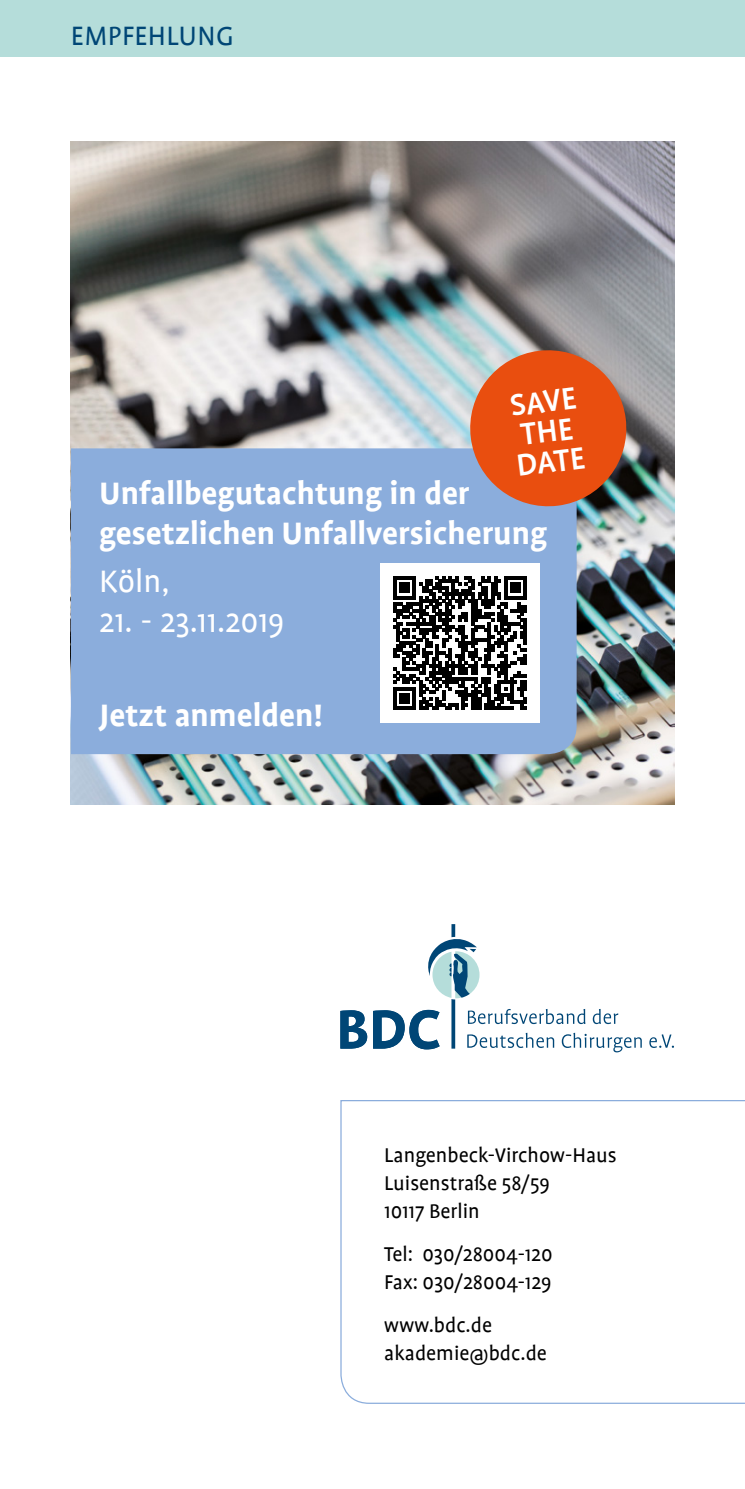
<style>
.page{position:relative;width:745px;height:1489px;background:#fff}
.page>*{position:absolute;margin:0;border:0;box-sizing:border-box;transform-origin:0 0}
.t1{font:700 35px/40px "Profile";color:#fff}
.t2{font:35px "Profile";color:#fff}
.t3{font:500 35px/30px "Profile";color:#fff}
.t4{font:30px "Profile";letter-spacing:.015em;color:#004676}
.t5{font:22.5px/28.2px "Profile";color:#000}
</style>
<div class="page">
<div style="left:0;top:0;width:744px;height:57px;background:#b5ddda"></div>
<img style="left:71px;top:142px;width:602px;height:662px">
<div style="left:71px;top:448px;width:505px;height:306px;background:#8baddc"></div>
<svg style="left:340px;top:1010px;width:27px;height:38px"></svg>
<svg style="left:649px;top:1034px;width:24px;height:13px"></svg>
<svg style="left:373px;top:924px;width:268px;height:128px"></svg>
<svg style="left:340px;top:1100px;width:404px;height:304px"></svg>
<div style="left:380px;top:563px;width:159px;height:160px;background:#fff"></div>
<svg style="left:393px;top:576px;width:133px;height:134px"></svg>
<svg style="left:465px;top:345px;width:165px;height:166px;background:#cd673f"></svg>
<h2 class="t4" style="left:71px;top:20px;width:164px">EMPFEHLUNG</h2>
<h1 class="t3" style="left:507px;top:391px;width:70px;rotate:-7deg">SAVE<br>THE<br>DATE</h1>
<h1 class="t1" style="left:99px;top:473px;width:449px">Unfallbegutachtung in der gesetzlichen Unfallversicherung</h1>
<h1 class="t2" style="left:99px;top:563px;width:72px">Köln,</h1>
<h1 class="t2" style="left:99px;top:603px;width:187px">21. - 23.11.2019</h1>
<h1 class="t1" style="left:99px;top:695px;width:224px">Jetzt anmelden!</h1>
<p class="t5" style="left:384px;top:1140px;width:234px">Langenbeck-Virchow-Haus<br>Luisenstraße 58/59<br>10117 Berlin</p>
<p class="t5" style="left:384px;top:1239px;width:170px">Tel: 030/28004-120<br>Fax: 030/28004-129</p>
<p class="t5" style="left:384px;top:1310px;width:164px">www.bdc.de akademie@bdc.de</p>
</div>
